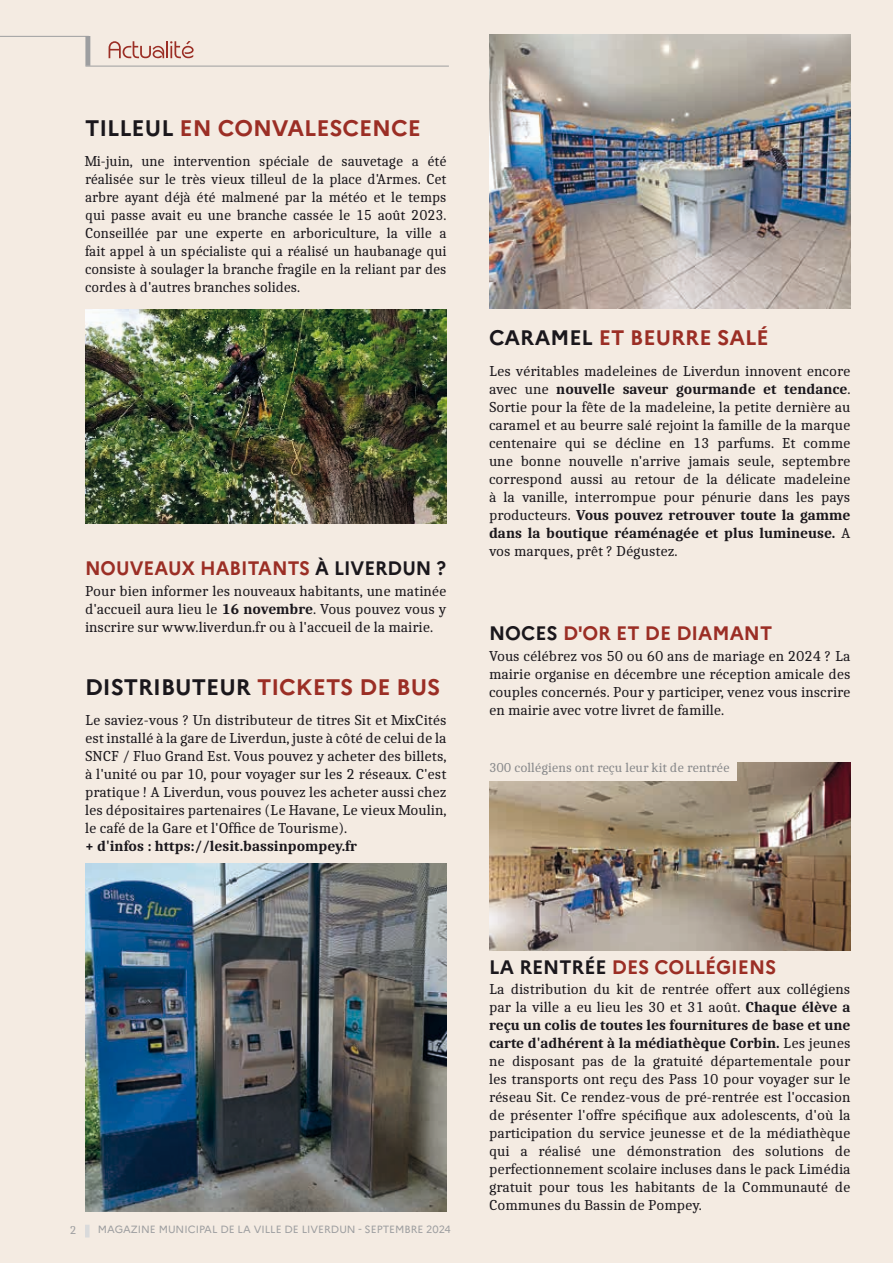
<style>
.page{position:relative;width:893px;height:1263px;background:#f4ebe2}
.page>*{position:absolute;margin:0;border:0;box-sizing:border-box;transform-origin:0 0}
.t1{font:700 22.5px "Marianne";color:#1a171c}
.t2{font:700 22.5px "Marianne";color:#9b2e25}
.t3{font:700 21px "Marianne";color:#9b2e25}
.t4{font:700 19.5px "Marianne";color:#9b2e25}
.t5{font:700 19.5px "Marianne";color:#9b2e25;scale:.95 1}
.t6{font:15px/18px "Caladea";color:#1a171c;text-align:justify}
.t7{font:700 15px "Caladea";color:#1a171c}
.t8{font:13.5px "Caladea";color:#87888a}
.t9{font:12px "Caladea";color:#9d9ea0}
.t10{font:10.5px "Marianne";color:#9d9ea0}
.s1{color:#1a171c}
.s2{font-weight:700}
.s3{color:#9b2e25}
.s4{font-family:"Marianne";font-size:10.5px}
</style>
<div class="page">
<hr style="left:0;top:36px;width:89px;height:1px;background:#9d9ea0">
<hr style="left:85px;top:66px;width:364px;height:1px;background:#9d9ea0">
<div style="left:85px;top:36px;width:5px;height:30px;background:#9d9ea0"></div>
<svg style="left:109px;top:41px;width:85px;height:17px"></svg>
<div style="left:85px;top:1225px;width:5px;height:12px;background:#d9dadb"></div>
<img style="left:85px;top:309px;width:361px;height:215px">
<img style="left:489px;top:762px;width:361px;height:189px">
<img style="left:489px;top:34px;width:361px;height:275px">
<div style="left:483px;top:743px;width:254px;height:38px;background:#f4ebe2"></div>
<img style="left:85px;top:863px;width:361px;height:348px">
<h1 class="t2" style="left:85px;top:114px;width:337px"><span class="s1">TILLEUL</span> EN CONVALESCENCE</h1>
<p class="t6" style="left:85px;top:151px;width:363px">Mi-juin, une intervention spéciale de sauvetage a été réalisée sur le très vieux tilleul de la place d'Armes. Cet arbre ayant déjà été malmené par la météo et le temps qui passe avait eu une branche cassée le 15 août 2023.<br>Conseillée par une experte en arboriculture, la ville a fait appel à un spécialiste qui a réalisé un haubanage qui consiste à soulager la branche fragile en la reliant par des cordes à d'autres branches solides.</p>
<h3 class="t5" style="left:85px;top:556px;width:382px">NOUVEAUX HABITANTS <span class="s1">À LIVERDUN ?</span></h3>
<p class="t6" style="left:85px;top:581px;width:363px">Pour bien informer les nouveaux habitants, une matinée d'accueil aura lieu le <span class="s2">16 novembre</span>. Vous pouvez vous y inscrire sur www.liverdun.fr ou à l'accueil de la mairie.</p>
<h1 class="t1" style="left:85px;top:673px;width:357px">DISTRIBUTEUR <span class="s3">TICKETS DE BUS</span></h1>
<p class="t6" style="left:85px;top:711px;width:363px">Le saviez-vous ? Un distributeur de titres Sit et MixCités est installé à la gare de Liverdun, juste à côté de celui de la SNCF / Fluo Grand Est. Vous pouvez y acheter des billets, à l'unité ou par 10, pour voyager sur les 2 réseaux. C'est pratique ! A Liverdun, vous pouvez les acheter aussi chez les dépositaires partenaires (Le Havane, Le vieux Moulin, le café de la Gare et l'Office de Tourisme).</p>
<p class="t7" style="left:85px;top:837px;width:274px">+ d'infos : https://lesit.bassinpompey.fr</p>
<h2 class="t3" style="left:489px;top:325px;width:281px"><span class="s1">CARAMEL</span> ET BEURRE SALÉ</h2>
<p class="t6" style="left:489px;top:362px;width:363px">Les véritables madeleines de Liverdun innovent encore avec une <span class="s2">nouvelle saveur gourmande et tendance</span>.<br>Sortie pour la fête de la madeleine, la petite dernière au caramel et au beurre salé rejoint la famille de la marque centenaire qui se décline en 13 parfums. Et comme une bonne nouvelle n'arrive jamais seule, septembre correspond aussi au retour de la délicate madeleine à la vanille, interrompue pour pénurie dans les pays producteurs. <span class="s2">Vous pouvez retrouver toute la gamme dans la boutique réaménagée et plus lumineuse.</span> A vos marques, prêt ? Dégustez.</p>
<h3 class="t4" style="left:489px;top:621px;width:285px"><span class="s1">NOCES</span> D'OR ET DE DIAMANT</h3>
<p class="t6" style="left:489px;top:646px;width:363px">Vous célébrez vos 50 ou 60 ans de mariage en 2024 ? La mairie organise en décembre une réception amicale des couples concernés. Pour y participer, venez vous inscrire en mairie avec votre livret de famille.</p>
<p class="t8" style="left:489px;top:759px;width:242px">300 collégiens ont reçu leur kit de rentrée</p>
<p class="t9" style="left:70px;top:1223px;width:8px">2<span class="s4">2</span></p>
<p class="t10" style="left:98px;top:1222px;width:355px">MAGAZINE MUNICIPAL DE LA VILLE DE LIVERDUN - SEPTEMBRE 2024</p>
<h3 class="t4" style="left:489px;top:955px;width:289px"><span class="s1">LA RENTRÉE</span> DES COLLÉGIENS</h3>
<p class="t6" style="left:489px;top:980px;width:363px">La distribution du kit de rentrée offert aux collégiens par la ville a eu lieu les 30 et 31 août. <span class="s2">Chaque élève a reçu un colis de toutes les fournitures de base et une carte d'adhérent à la médiathèque Corbin.</span> Les jeunes ne disposant pas de la gratuité départementale pour les transports ont reçu des Pass 10 pour voyager sur le réseau Sit. Ce rendez-vous de pré-rentrée est l'occasion de présenter l'offre spécifique aux adolescents, d'où la participation du service jeunesse et de la médiathèque qui a réalisé une démonstration des solutions de perfectionnement scolaire incluses dans le pack Limédia gratuit pour tous les habitants de la Communauté de Communes du Bassin de Pompey.</p>
</div>
